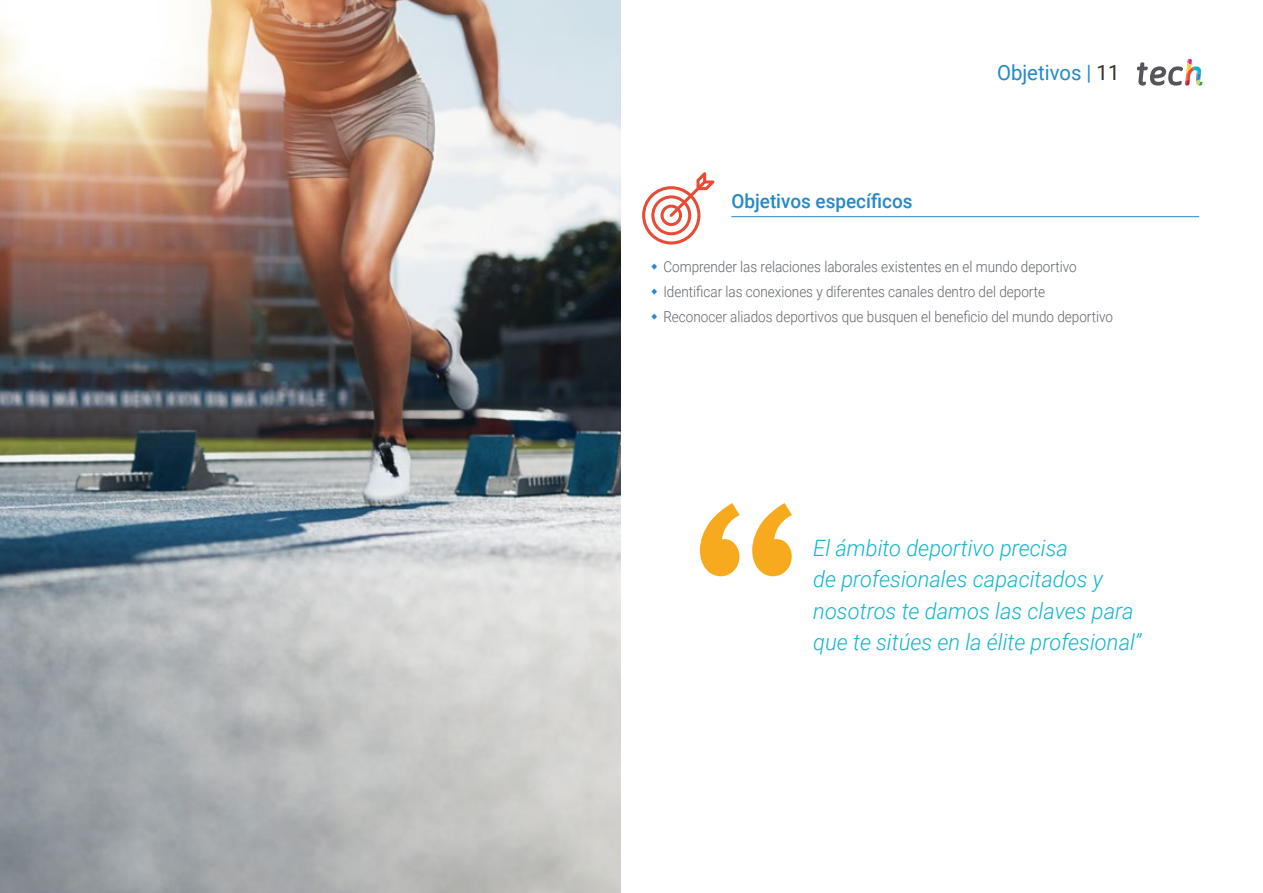
<style>
.page{position:relative;width:1263px;height:893px;background:#fff}
.page>*{position:absolute;margin:0;border:0;box-sizing:border-box;transform-origin:0 0}
.t1{font:italic 300 22.5px/31.5px "Roboto";color:#0fb6cf}
.t2{font:21px "Roboto";color:#2488c9}
.t3{font:500 19.5px "Roboto";color:#2488c9}
.t4{font:300 15px/25.2px "Roboto";color:#61646a;scale:.9 1}
.s1{color:#312e20}
</style>
<div class="page">
<img style="left:0;top:0;width:621px;height:893px">
<svg style="left:1137px;top:59px;width:65px;height:27px"></svg>
<hr style="left:731px;top:216px;width:468px;height:1px;background:#2488c9">
<svg style="left:642px;top:172px;width:72px;height:72px"></svg>
<svg style="left:700px;top:503px;width:92px;height:73px"></svg>
<h3 class="t3" style="left:731px;top:188px;width:183px">Objetivos específicos</h3>
<h2 class="t2" style="left:997px;top:57px;width:124px">Objetivos | <span class="s1">11</span></h2>
<p class="t4" style="left:663px;top:253px;width:501px">Comprender las relaciones laborales existentes en el mundo deportivo<br>Identificar las conexiones y diferentes canales dentro del deporte<br>Reconocer aliados deportivos que busquen el beneficio del mundo deportivo</p>
<h1 class="t1" style="left:813px;top:531px;width:330px">El ámbito deportivo precisa<br>de profesionales capacitados y nosotros te damos las claves para que te sitúes en la élite profesional”</h1>
</div>
